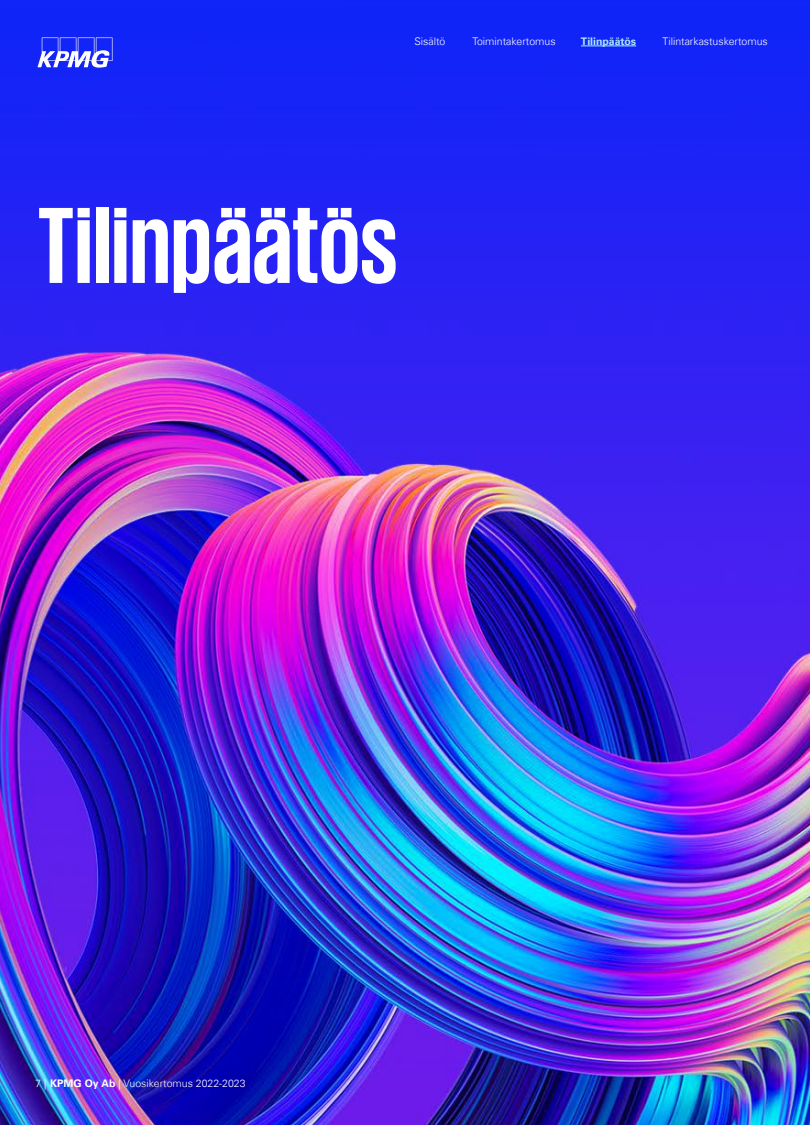
<style>
.page{position:relative;width:810px;height:1125px;background:#fff}
.page>*{position:absolute;margin:0;border:0;box-sizing:border-box;transform-origin:0 0}
.t1{font:700 110.62px "KPMG";color:#fff}
.t2{font:300 10.5px "Universfor KPMG";color:#fff}
.t3{font:700 10.5px "Universfor KPMG";color:#aceaff}
.s1{font-weight:700}
</style>
<div class="page">
<img style="left:1px;top:0;width:809px;height:1125px">
<svg style="left:38px;top:38px;width:75px;height:30px"></svg>
<hr style="left:581px;top:46px;width:55px;height:1px;background:#aceaff">
<p class="t2" style="left:415px;top:35px;width:32px">Sisältö</p>
<p class="t2" style="left:472px;top:35px;width:85px">Toimintakertomus</p>
<p class="t3" style="left:581px;top:35px;width:57px">Tilinpäätös</p>
<p class="t2" style="left:663px;top:35px;width:107px">Tilintarkastuskertomus</p>
<h1 class="t1" style="left:38px;top:190px;width:362px">Tilinpäätös</h1>
<p class="t2" style="left:35px;top:1077px;width:212px">7 | <span class="s1">KPMG Oy Ab</span> | Vuosikertomus 2022-2023</p>
</div>
